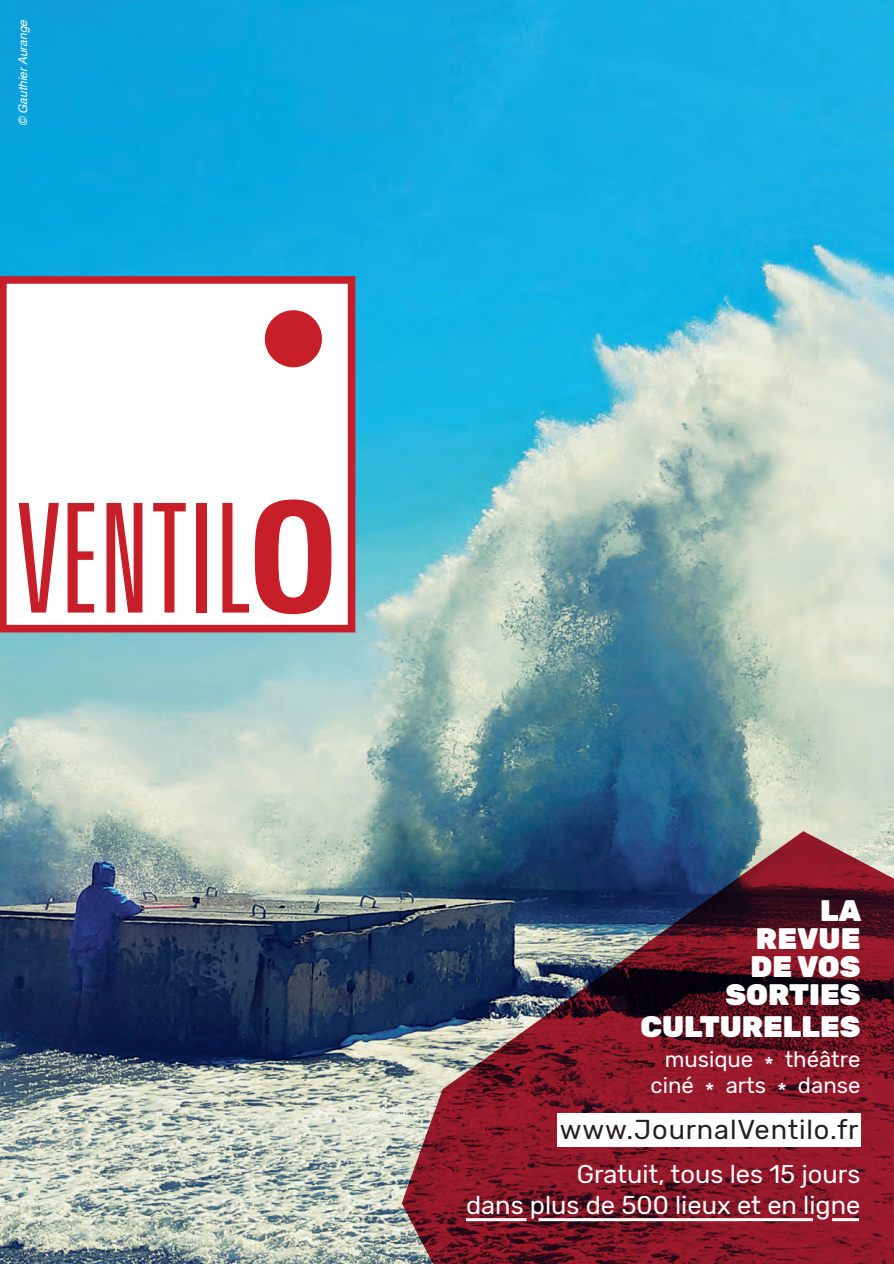
<style>
.page{position:relative;width:894px;height:1264px;background:#fff}
.page>*{position:absolute;margin:0;border:0;box-sizing:border-box;transform-origin:0 0}
.t1{font:900 29.55px/28px "Rubik";color:#fff;text-align:right}
.t2{font:27.3px "Rubik";letter-spacing:.03em;color:#231f20}
.t3{font:25.5px/30.6px "Rubik";color:#fff;text-align:right}
.t4{font:22.2px/25.5px "Rubik";color:#fff;text-align:right}
.t5{font:italic 12px "Helvetica";color:#fff}
</style>
<div class="page">
<img style="left:0;top:0;width:893px;height:1263px">
<svg style="left:401px;top:831px;width:492px;height:432px;background:#692e40"></svg>
<svg style="left:0;top:276px;width:355px;height:356px"></svg>
<div style="left:265px;top:310px;width:57px;height:57px;background:#c61f2a;border-radius:50%"></div>
<svg style="left:19px;top:503px;width:40px;height:109px"></svg>
<svg style="left:68px;top:503px;width:26px;height:109px"></svg>
<svg style="left:106px;top:503px;width:36px;height:109px"></svg>
<svg style="left:153px;top:503px;width:33px;height:109px"></svg>
<div style="left:197px;top:503px;width:10px;height:109px;background:#c61f2a"></div>
<svg style="left:222px;top:503px;width:27px;height:109px"></svg>
<svg style="left:255px;top:499px;width:76px;height:115px"></svg>
<hr style="left:466px;top:1217px;width:60px;height:3px;background:#fff">
<hr style="left:538px;top:1217px;width:274px;height:3px;background:#fff">
<hr style="left:832px;top:1217px;width:26px;height:3px;background:#fff">
<div style="left:557px;top:1113px;width:303px;height:33px;background:#fff"></div>
<p class="t5" style="left:14px;top:126px;width:108px;rotate:-90deg">© Gauthier Aurange</p>
<p class="t1" style="left:725px;top:897px;width:137px">LA<br>REVUE<br>DE VOS<br>SORTIES</p>
<p class="t1" style="left:640px;top:1013px;width:221px">CULTURELLES</p>
<p class="t4" style="left:650px;top:1047px;width:211px">musique * théâtre ciné * arts * danse</p>
<p class="t2" style="left:559px;top:1114px;width:300px">www.JournalVentilo.fr</p>
<p class="t3" style="left:466px;top:1159px;width:396px">Gratuit, tous les 15 jours<br>dans plus de 500 lieux et en ligne</p>
</div>
